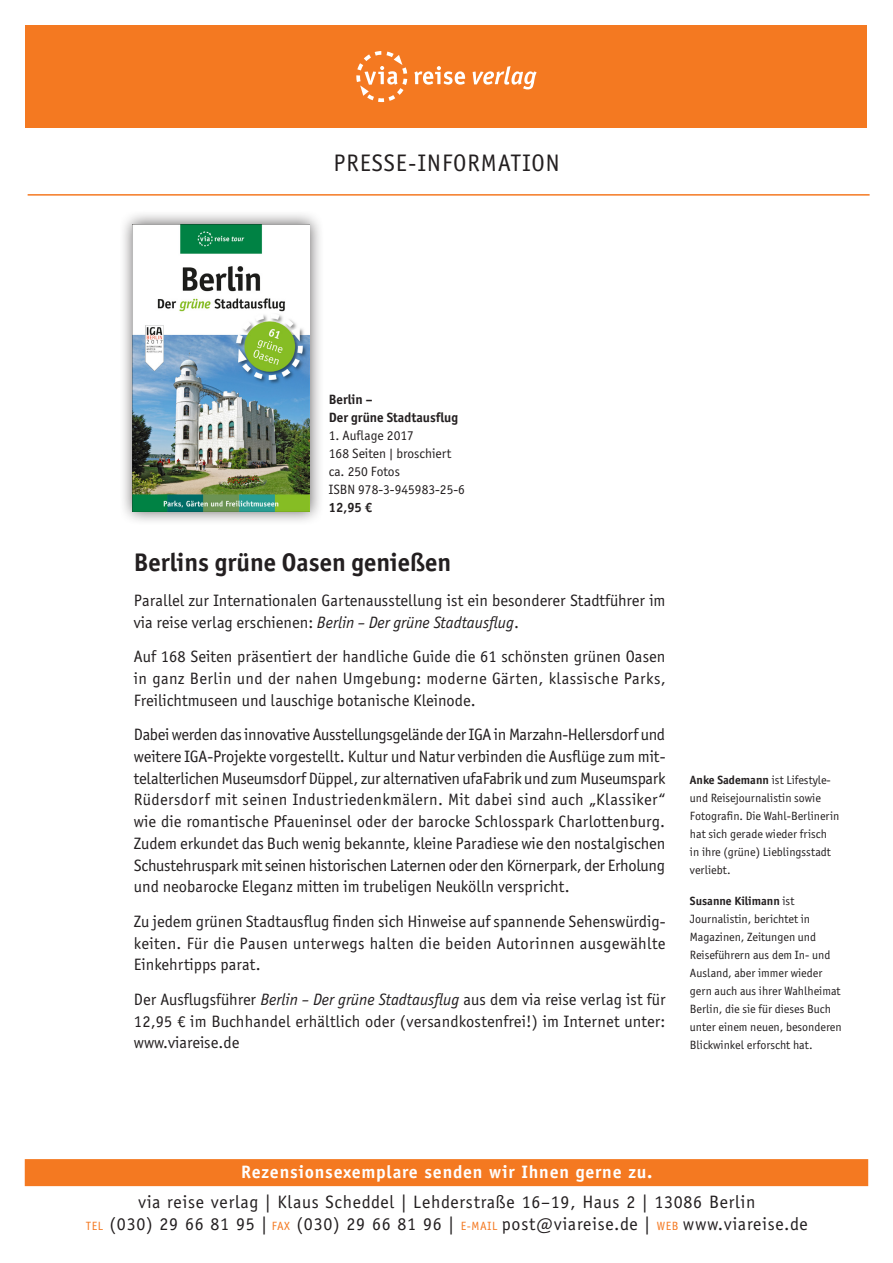
<style>
.page{position:relative;width:893px;height:1263px;background:#fff}
.page>*{position:absolute;margin:0;border:0;box-sizing:border-box;transform-origin:0 0}
.t1{font:700 25.5px "Officina Sans ITC Pro";color:#231f20}
.Rezensionsexemplare{font:24px "Officina Sans";letter-spacing:.04em;color:#231f20}
.Rezensionsexemplare-2{font:18px/21.6px "Officina Sans";letter-spacing:.04em;color:#231f20;text-align:center}
.Rezensionsexemplare-3{font:700 18px "Officina Sans";letter-spacing:.04em;color:#fff}
.t2{font:16.5px/21.8px "Officina Sans ITC Pro";color:#231f20;text-align:justify}
.t3{font:13.5px "Officina Sans ITC Pro";color:#231f20}
.t4{font:700 13.5px "Officina Sans ITC Pro";color:#231f20}
.t5{font:12px/18px "Officina Sans ITC Pro";color:#231f20}
.s1{font-style:italic}
.s2{font-weight:700}
.s3{font-size:12px;color:#f47921}
</style>
<div class="page">
<div style="left:26px;top:26px;width:841px;height:102px;background:#f47921"></div>
<div style="left:25px;top:1159px;width:843px;height:27px;background:#f47921;border:2px solid #f47921"></div>
<svg style="left:356px;top:51px;width:51px;height:51px"></svg>
<svg style="left:414px;top:66px;width:51px;height:19px"></svg>
<svg style="left:473px;top:66px;width:64px;height:23px"></svg>
<hr style="left:28px;top:194px;width:842px;height:2px;background:#f47921">
<div style="left:119px;top:210px;width:205px;height:316px;background:#231f20;opacity:.7"></div>
<img style="left:133px;top:224px;width:177px;height:288px">
<p class="Rezensionsexemplare" style="left:333px;top:149px;width:228px">PRESSE-INFORMATION</p>
<p class="t4" style="left:329px;top:391px;width:45px">Berlin –</p>
<p class="t4" style="left:329px;top:409px;width:131px">Der grüne Stadtausflug</p>
<p class="t3" style="left:329px;top:427px;width:87px">1. Auflage 2017</p>
<p class="t3" style="left:329px;top:445px;width:124px">168 Seiten | broschiert</p>
<p class="t3" style="left:329px;top:463px;width:73px">ca. 250 Fotos</p>
<p class="t3" style="left:329px;top:481px;width:138px">ISBN 978-3-945983-25-6</p>
<p class="t4" style="left:329px;top:499px;width:45px">12,95 €</p>
<p class="t1" style="left:134px;top:547px;width:319px">Berlins grüne Oasen genießen</p>
<p class="t2" style="left:134px;top:589px;width:533px">Parallel zur Internationalen Gartenausstellung ist ein besonderer Stadtführer im via reise verlag erschienen: <span class="s1">Berlin – Der grüne Stadtausflug</span>.</p>
<p class="t2" style="left:134px;top:645px;width:533px">Auf 168 Seiten präsentiert der handliche Guide die 61 schönsten grünen Oasen in ganz Berlin und der nahen Umgebung: moderne Gärten, klassische Parks, Freilichtmuseen und lauschige botanische Kleinode.</p>
<p class="t2" style="left:134px;top:723px;width:533px">Dabei werden das innovative Ausstellungsgelände der IGA in Marzahn-Hellersdorf und weitere IGA-Projekte vorgestellt. Kultur und Natur verbinden die Ausflüge zum mit&shy;telalterlichen Museumsdorf Düppel, zur alternativen ufaFabrik und zum Museumspark Rüdersdorf mit seinen Industriedenkmälern. Mit dabei sind auch „Klassiker“ wie die romantische Pfaueninsel oder der barocke Schlosspark Charlottenburg.<br>Zudem erkundet das Buch wenig bekannte, kleine Paradiese wie den nostalgischen Schustehruspark mit seinen historischen Laternen oder den Körnerpark, der Erholung und neobarocke Eleganz mitten im trubeligen Neukölln verspricht.</p>
<p class="t2" style="left:134px;top:910px;width:533px">Zu jedem grünen Stadtausflug finden sich Hinweise auf spannende Sehenswürdig&shy;keiten. Für die Pausen unterwegs halten die beiden Autorinnen ausgewählte Einkehrtipps parat.</p>
<p class="t2" style="left:134px;top:988px;width:533px">Der Ausflugsführer <span class="s1">Berlin – Der grüne Stadtausflug</span> aus dem via reise verlag ist für 12,95 € im Buchhandel erhältlich oder (versandkostenfrei!) im Internet unter: www.viareise.de</p>
<p class="t5" style="left:690px;top:771px;width:151px"><span class="s2">Anke Sademann</span> ist Lifestyle&shy;und Reisejournalistin sowie<br>Fotografin. Die Wahl-Berlinerin hat sich gerade wieder frisch<br>in ihre (grüne) Lieblingsstadt verliebt.</p>
<p class="t5" style="left:690px;top:892px;width:153px"><span class="s2">Susanne Kilimann</span> ist<br>Journalistin, berichtet in<br>Magazinen, Zeitungen und<br>Reiseführern aus dem In- und<br>Ausland, aber immer wieder gern auch aus ihrer Wahlheimat<br>Berlin, die sie für dieses Buch unter einem neuen, besonderen<br>Blickwinkel erforscht hat.</p>
<p class="Rezensionsexemplare-3" style="left:241px;top:1161px;width:413px">Rezensionsexemplare senden wir Ihnen gerne zu.</p>
<p class="Rezensionsexemplare-2" style="left:86px;top:1191px;width:723px">via reise verlag | Klaus Scheddel | Lehderstraße 16–19, Haus 2 | 13086 Berlin<br><span class="s3">TEL</span> (030) 29 66 81 95 | <span class="s3">FAX</span> (030) 29 66 81 96 | <span class="s3">E-MAIL</span> post@viareise.de | <span class="s3">WEB</span> www.viareise.de</p>
</div>
